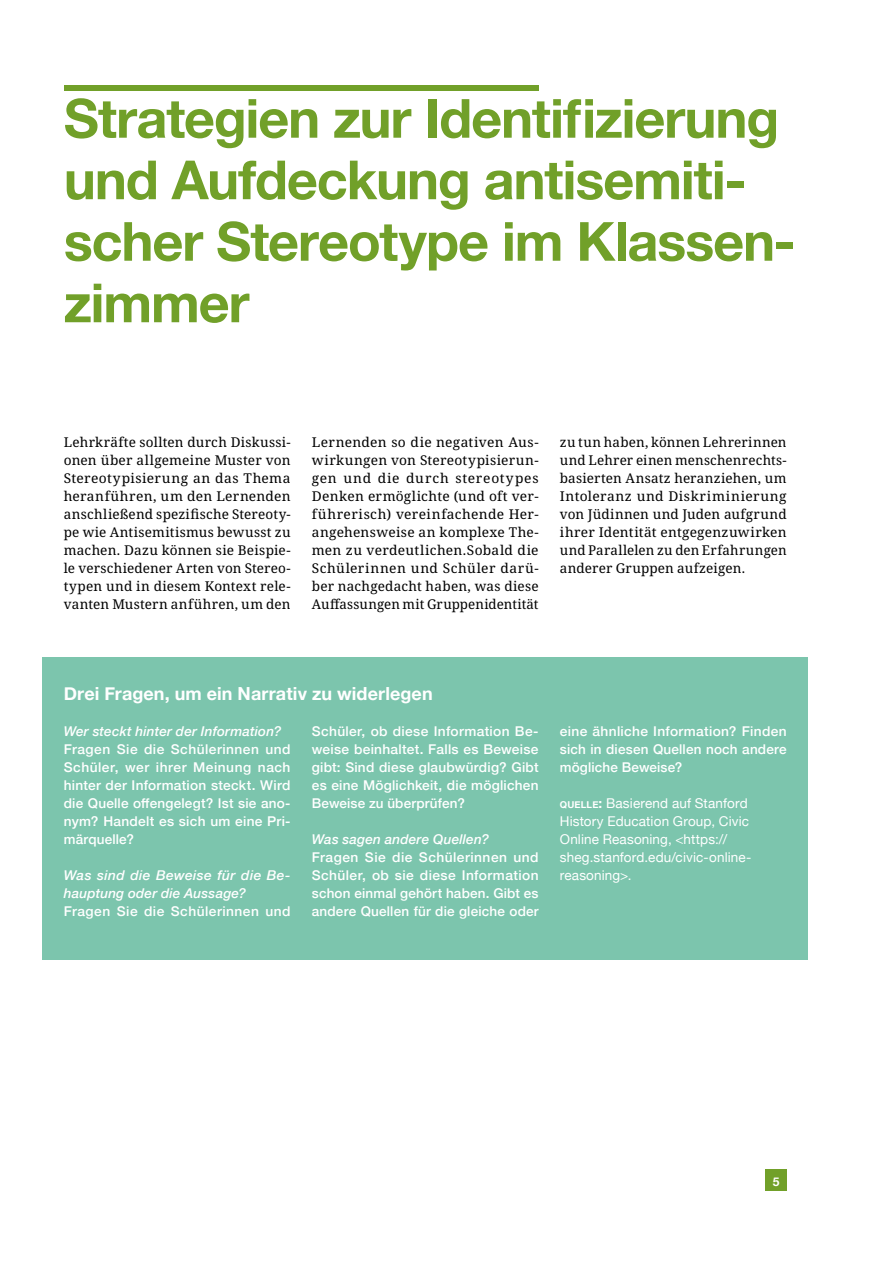
<style>
.page{position:relative;width:893px;height:1263px;background:#fff}
.page>*{position:absolute;margin:0;border:0;box-sizing:border-box;transform-origin:0 0}
.t1{font:700 54px/61.5px "Helvetica Neue";letter-spacing:-.02em;color:#71a029}
.t2{font:700 18px "Helvetica Neue";letter-spacing:.005em;color:#fff}
.t3{font:13.5px/18px "Noto Serif";letter-spacing:.01em;color:#000;text-align:justify}
.t4{font:500 13.5px/18px "Helvetica Neue";letter-spacing:.015em;color:#fff;text-align:justify}
.t5{font:13.5px/18.1px "Helvetica Neue";letter-spacing:.01em;color:#fff}
.t6{font:italic 500 13.5px/18px "Helvetica Neue";letter-spacing:.015em;color:#fff}
.t7{font:500 13.5px "Helvetica Neue";letter-spacing:.035em;color:#fff}
.t8{font:700 12px "Helvetica Neue";color:#fff}
.s1{font-weight:700;font-size:9.45px}
.s2{font-weight:700}
</style>
<div class="page">
<div style="left:765px;top:1169px;width:22px;height:22px;background:#71a029"></div>
<div style="left:64px;top:85px;width:475px;height:5px;background:#71a029"></div>
<div style="left:43px;top:700px;width:765px;height:260px;background:#7cc5ad"></div>
<div style="left:43px;top:657px;width:765px;height:48px;background:#7cc5ad"></div>
<h1 class="t1" style="left:64px;top:89px;width:734px">Strategien zur Identifizierung und Aufdeckung antisemiti&shy;scher Stereotype im Klassen&shy;zimmer</h1>
<p class="t3" style="left:64px;top:433px;width:228px">Lehrkräfte sollten durch Diskussi&shy;onen über allgemeine Muster von Stereotypisierung an das Thema heranführen, um den Lernenden anschließend spezifische Stereoty&shy;pe wie Antisemitismus bewusst zu machen. Dazu können sie Beispie&shy;le verschiedener Arten von Stereo&shy;typen und in diesem Kontext rele&shy;vanten Mustern anführen, um den</p>
<p class="t3" style="left:312px;top:433px;width:228px">Lernenden so die negativen Aus&shy;wirkungen von Stereotypisierun&shy;gen und die durch stereotypes Denken ermöglichte (und oft ver&shy;führerisch) vereinfachende Her&shy;angehensweise an komplexe The&shy;men zu verdeutlichen.Sobald die Schülerinnen und Schüler darü&shy;ber nachgedacht haben, was diese Auffassungen mit Gruppenidentität</p>
<p class="t3" style="left:560px;top:433px;width:228px">zu tun haben, können Lehrerinnen und Lehrer einen menschenrechts&shy;basierten Ansatz heranziehen, um Intoleranz und Diskriminierung von Jüdinnen und Juden aufgrund ihrer Identität entgegenzuwirken und Parallelen zu den Erfahrungen anderer Gruppen aufzeigen.</p>
<h2 class="t2" style="left:64px;top:679px;width:370px">Drei Fragen, um ein Narrativ zu widerlegen</h2>
<p class="t6" style="left:64px;top:721px;width:219px">Wer steckt hinter der Information?</p>
<p class="t4" style="left:64px;top:739px;width:228px">Fragen Sie die Schülerinnen und Schüler, wer ihrer Meinung nach hinter der Information steckt. Wird die Quelle offengelegt? Ist sie ano&shy;nym? Handelt es sich um eine Pri&shy;märquelle?</p>
<p class="t6" style="left:64px;top:865px;width:228px">Was sind die Beweise für die Be&shy;hauptung oder die Aussage?</p>
<p class="t7" style="left:64px;top:901px;width:228px">Fragen Sie die Schülerinnen und</p>
<p class="t4" style="left:312px;top:721px;width:228px">Schüler, ob diese Information Be&shy;weise beinhaltet. Falls es Beweise gibt: Sind diese glaubwürdig? Gibt es eine Möglichkeit, die möglichen Beweise zu überprüfen?</p>
<p class="t6" style="left:312px;top:829px;width:179px">Was sagen andere Quellen?</p>
<p class="t4" style="left:312px;top:847px;width:228px">Fragen Sie die Schülerinnen und Schüler, ob sie diese Information schon einmal gehört haben. Gibt es andere Quellen für die gleiche oder</p>
<p class="t4" style="left:560px;top:721px;width:228px">eine ähnliche Information? Finden sich in diesen Quellen noch andere mögliche Beweise?</p>
<p class="t5" style="left:560px;top:795px;width:193px"><span class="s1">QUELLE</span><span class="s2">:</span> Basierend auf Stanford<br>History Education Group, Civic<br>Online Reasoning, &lt;https:// sheg.stanford.edu/civic-online&shy;reasoning&gt;.</p>
<p class="t8" style="left:773px;top:1172px;width:8px">5</p>
</div>
